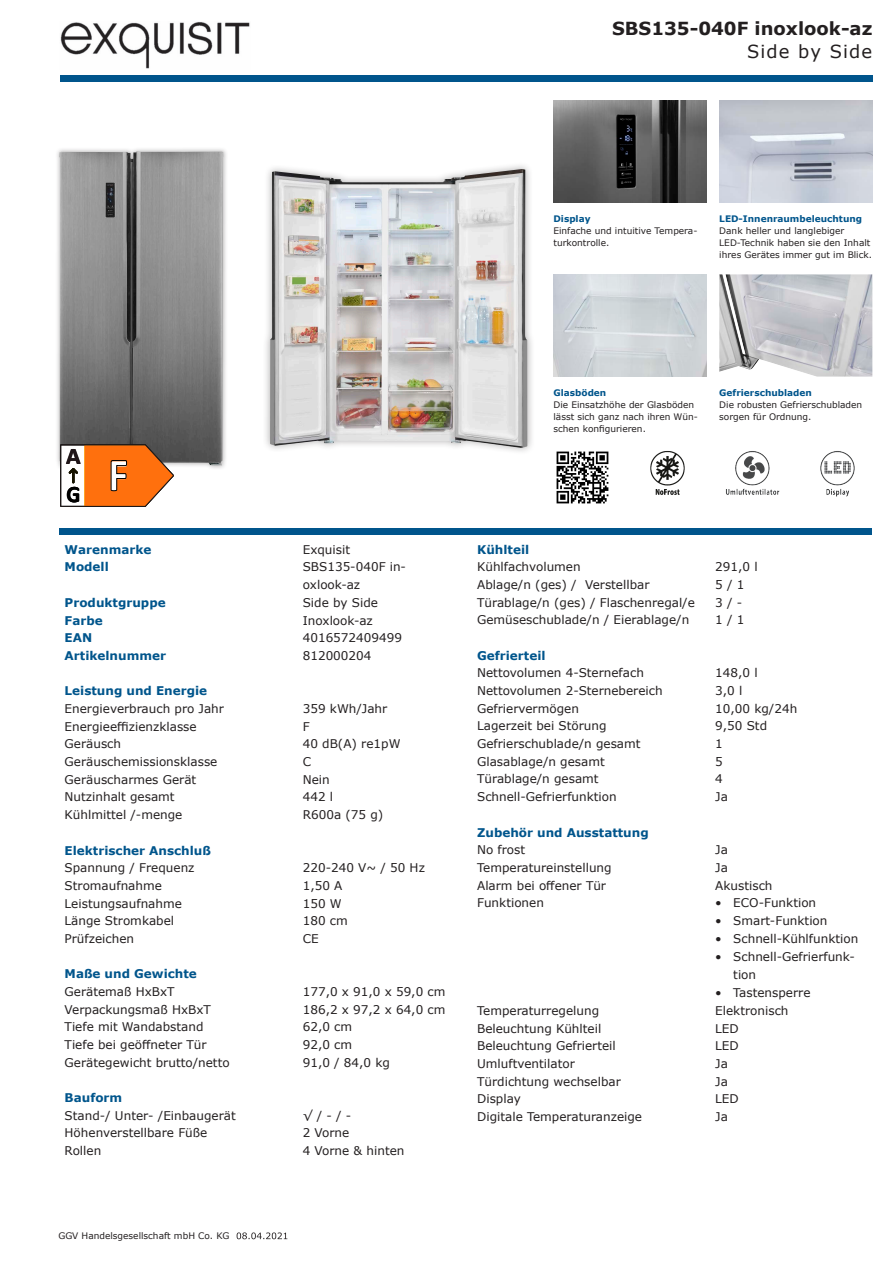
<style>
.page{position:relative;width:893px;height:1263px;background:#fff}
.page>*{position:absolute;margin:0;border:0;box-sizing:border-box;transform-origin:0 0}
.t1{font:700 47.4px "Calibri";color:#fff;scale:.93 1}
.t2{font:700 24px "Calibri";color:#1f1518}
.t3{font:700 18px "Verdana";color:#231f20}
.t4{font:18px "Verdana";letter-spacing:.065em;color:#231f20}
.t5{font:12px/18px "Verdana";color:#231f20}
.t6{font:700 12px "Verdana";color:#00558c}
.t7{font:9px/12px "Verdana";color:#231f20}
.t8{font:700 9px "Verdana";color:#00558c}
</style>
<div class="page">
<div style="left:55px;top:147px;width:173px;height:323px;background:#231f20;opacity:.35"></div>
<img style="left:60px;top:151px;width:163px;height:315px">
<img style="left:719px;top:274px;width:153px;height:103px">
<img style="left:553px;top:274px;width:153px;height:103px">
<img style="left:719px;top:100px;width:153px;height:102px">
<img style="left:553px;top:100px;width:153px;height:102px">
<img style="left:820px;top:451px;width:35px;height:46px">
<img style="left:726px;top:451px;width:54px;height:44px">
<img style="left:650px;top:451px;width:35px;height:44px">
<img style="left:556px;top:451px;width:53px;height:53px">
<div style="left:262px;top:161px;width:273px;height:294px;background:#231f20;opacity:.35"></div>
<img style="left:270px;top:169px;width:257px;height:279px">
<svg style="left:60px;top:444px;width:114px;height:63px"></svg>
<svg style="left:237px;top:1232px;width:50px;height:7px"></svg>
<img style="left:60px;top:22px;width:190px;height:47px">
<div style="left:60px;top:75px;width:812px;height:6px;background:#00558c"></div>
<div style="left:60px;top:528px;width:812px;height:6px;background:#00558c"></div>
<h3 class="t3" style="left:612px;top:16px;width:262px">SBS135-040F inoxlook-az</h3>
<h3 class="t4" style="left:747px;top:39px;width:127px">Side by Side</h3>
<p class="t8" style="left:553px;top:212px;width:39px">Display</p>
<p class="t7" style="left:553px;top:224px;width:146px">Einfache und intuitive Tempera&shy;turkontrolle.</p>
<p class="t8" style="left:719px;top:212px;width:144px">LED-Innenraumbeleuchtung</p>
<p class="t7" style="left:719px;top:224px;width:154px">Dank heller und langlebiger<br>LED-Technik haben sie den Inhalt ihres Gerätes immer gut im Blick.</p>
<h2 class="t2" style="left:66px;top:439px;width:16px">A</h2>
<h1 class="t1" style="left:67px;top:442px;width:68px"><sub>G</sub> EF</h1>
<h1 class="t1" style="left:104px;top:442px;width:31px">D</h1>
<p class="t6" style="left:65px;top:541px;width:88px">Warenmarke</p>
<p class="t5" style="left:303px;top:540px;width:49px">Exquisit</p>
<p class="t6" style="left:65px;top:558px;width:46px">Modell</p>
<p class="t5" style="left:303px;top:558px;width:105px">SBS135-040F in&shy;oxlook-az</p>
<p class="t6" style="left:65px;top:594px;width:103px">Produktgruppe</p>
<p class="t5" style="left:303px;top:593px;width:77px">Side by Side</p>
<p class="t6" style="left:65px;top:612px;width:40px">Farbe</p>
<p class="t5" style="left:303px;top:611px;width:72px">Inoxlook-az</p>
<p class="t6" style="left:65px;top:629px;width:29px">EAN</p>
<p class="t5" style="left:303px;top:629px;width:101px">4016572409499</p>
<p class="t6" style="left:65px;top:647px;width:103px">Artikelnummer</p>
<p class="t5" style="left:303px;top:646px;width:70px">812000204</p>
<p class="t6" style="left:65px;top:682px;width:144px">Leistung und Energie</p>
<p class="t5" style="left:65px;top:700px;width:161px">Energieverbrauch pro Jahr</p>
<p class="t5" style="left:303px;top:700px;width:86px">359 kWh/Jahr</p>
<p class="t5" style="left:65px;top:717px;width:134px">Energieeffizienzklasse</p>
<p class="t5" style="left:303px;top:717px;width:8px">F</p>
<p class="t5" style="left:65px;top:735px;width:58px">Geräusch</p>
<p class="t5" style="left:303px;top:735px;width:99px">40 dB(A) re1pW</p>
<p class="t5" style="left:65px;top:753px;width:154px">Geräuschemissionsklasse</p>
<p class="t5" style="left:303px;top:753px;width:10px">C</p>
<p class="t5" style="left:65px;top:770px;width:133px">Geräuscharmes Gerät</p>
<p class="t5" style="left:303px;top:770px;width:29px">Nein</p>
<p class="t5" style="left:65px;top:788px;width:112px">Nutzinhalt gesamt</p>
<p class="t5" style="left:303px;top:788px;width:32px">442 l</p>
<p class="t5" style="left:65px;top:806px;width:119px">Kühlmittel /-menge</p>
<p class="t5" style="left:303px;top:806px;width:82px">R600a (75 g)</p>
<p class="t6" style="left:65px;top:842px;width:148px">Elektrischer Anschluß</p>
<p class="t5" style="left:65px;top:859px;width:131px">Spannung / Frequenz</p>
<p class="t5" style="left:303px;top:859px;width:124px">220-240 V~ / 50 Hz</p>
<p class="t5" style="left:65px;top:876px;width:99px">Stromaufnahme</p>
<p class="t5" style="left:303px;top:876px;width:41px">1,50 A</p>
<p class="t5" style="left:65px;top:894px;width:119px">Leistungsaufnahme</p>
<p class="t5" style="left:303px;top:894px;width:40px">150 W</p>
<p class="t5" style="left:65px;top:912px;width:111px">Länge Stromkabel</p>
<p class="t5" style="left:303px;top:912px;width:47px">180 cm</p>
<p class="t5" style="left:65px;top:929px;width:71px">Prüfzeichen</p>
<p class="t5" style="left:303px;top:929px;width:17px">CE</p>
<p class="t6" style="left:65px;top:965px;width:134px">Maße und Gewichte</p>
<p class="t5" style="left:65px;top:982px;width:112px">Gerätemaß HxBxT</p>
<p class="t5" style="left:303px;top:982px;width:144px">177,0 x 91,0 x 59,0 cm</p>
<p class="t5" style="left:65px;top:1000px;width:148px">Verpackungsmaß HxBxT</p>
<p class="t5" style="left:303px;top:1000px;width:144px">186,2 x 97,2 x 64,0 cm</p>
<p class="t5" style="left:65px;top:1018px;width:140px">Tiefe mit Wandabstand</p>
<p class="t5" style="left:303px;top:1018px;width:51px">62,0 cm</p>
<p class="t5" style="left:65px;top:1035px;width:144px">Tiefe bei geöffneter Tür</p>
<p class="t5" style="left:303px;top:1035px;width:51px">92,0 cm</p>
<p class="t5" style="left:65px;top:1053px;width:167px">Gerätegewicht brutto/netto</p>
<p class="t5" style="left:303px;top:1053px;width:89px">91,0 / 84,0 kg</p>
<p class="t6" style="left:65px;top:1089px;width:59px">Bauform</p>
<p class="t5" style="left:65px;top:1106px;width:173px">Stand-/ Unter- /Einbaugerät</p>
<p class="t5" style="left:303px;top:1106px;width:50px">√ / - / -</p>
<p class="t5" style="left:65px;top:1124px;width:144px">Höhenverstellbare Füße</p>
<p class="t5" style="left:303px;top:1124px;width:48px">2 Vorne</p>
<p class="t5" style="left:65px;top:1141px;width:38px">Rollen</p>
<p class="t5" style="left:303px;top:1141px;width:103px">4 Vorne &amp; hinten</p>
<p class="t7" style="left:58px;top:1230px;width:173px">GGV Handelsgesellschaft mbH Co. KG</p>
<p class="t8" style="left:553px;top:386px;width:54px">Glasböden</p>
<p class="t7" style="left:553px;top:399px;width:146px">Die Einsatzhöhe der Glasböden lässt sich ganz nach ihren Wün&shy;schen konfigurieren.</p>
<p class="t8" style="left:719px;top:386px;width:94px">Gefrierschubladen</p>
<p class="t7" style="left:719px;top:399px;width:144px">Die robusten Gefrierschubladen sorgen für Ordnung.</p>
<p class="t6" style="left:477px;top:541px;width:54px">Kühlteil</p>
<p class="t5" style="left:477px;top:558px;width:105px">Kühlfachvolumen</p>
<p class="t5" style="left:715px;top:558px;width:44px">291,0 l</p>
<p class="t5" style="left:477px;top:575px;width:174px">Ablage/n (ges) / Verstellbar</p>
<p class="t5" style="left:715px;top:575px;width:31px">5 / 1</p>
<p class="t5" style="left:477px;top:593px;width:219px">Türablage/n (ges) / Flaschenregal/e</p>
<p class="t5" style="left:715px;top:593px;width:28px">3 / -</p>
<p class="t5" style="left:477px;top:611px;width:214px">Gemüseschublade/n / Eierablage/n</p>
<p class="t5" style="left:715px;top:611px;width:31px">1 / 1</p>
<p class="t6" style="left:477px;top:647px;width:70px">Gefrierteil</p>
<p class="t5" style="left:477px;top:664px;width:168px">Nettovolumen 4-Sternefach</p>
<p class="t5" style="left:715px;top:664px;width:44px">148,0 l</p>
<p class="t5" style="left:477px;top:682px;width:187px">Nettovolumen 2-Sternebereich</p>
<p class="t5" style="left:715px;top:682px;width:29px">3,0 l</p>
<p class="t5" style="left:477px;top:699px;width:103px">Gefriervermögen</p>
<p class="t5" style="left:715px;top:699px;width:84px">10,00 kg/24h</p>
<p class="t5" style="left:477px;top:717px;width:131px">Lagerzeit bei Störung</p>
<p class="t5" style="left:715px;top:717px;width:53px">9,50 Std</p>
<p class="t5" style="left:477px;top:735px;width:165px">Gefrierschublade/n gesamt</p>
<p class="t5" style="left:715px;top:735px;width:9px">1</p>
<p class="t5" style="left:477px;top:752px;width:129px">Glasablage/n gesamt</p>
<p class="t5" style="left:715px;top:752px;width:9px">5</p>
<p class="t5" style="left:477px;top:770px;width:123px">Türablage/n gesamt</p>
<p class="t5" style="left:715px;top:770px;width:9px">4</p>
<p class="t5" style="left:477px;top:788px;width:141px">Schnell-Gefrierfunktion</p>
<p class="t5" style="left:715px;top:788px;width:14px">Ja</p>
<p class="t6" style="left:477px;top:824px;width:173px">Zubehör und Ausstattung</p>
<p class="t5" style="left:477px;top:841px;width:50px">No frost</p>
<p class="t5" style="left:715px;top:841px;width:14px">Ja</p>
<p class="t5" style="left:477px;top:858px;width:136px">Temperatureinstellung</p>
<p class="t5" style="left:715px;top:858px;width:14px">Ja</p>
<p class="t5" style="left:477px;top:876px;width:130px">Alarm bei offener Tür</p>
<p class="t5" style="left:715px;top:876px;width:59px">Akustisch</p>
<p class="t5" style="left:477px;top:894px;width:68px">Funktionen</p>
<p class="t5" style="left:715px;top:894px;width:102px">• ECO-Funktion</p>
<p class="t5" style="left:715px;top:912px;width:114px">• Smart-Funktion</p>
<p class="t5" style="left:715px;top:930px;width:145px">• Schnell-Kühlfunktion</p>
<p class="t5" style="left:733px;top:948px;width:123px;text-indent:-18px">• Schnell-Gefrierfunk&shy;tion</p>
<p class="t5" style="left:715px;top:984px;width:97px">• Tastensperre</p>
<p class="t5" style="left:477px;top:1001px;width:123px">Temperaturregelung</p>
<p class="t5" style="left:715px;top:1001px;width:75px">Elektronisch</p>
<p class="t5" style="left:477px;top:1019px;width:126px">Beleuchtung Kühlteil</p>
<p class="t5" style="left:715px;top:1019px;width:25px">LED</p>
<p class="t5" style="left:477px;top:1037px;width:140px">Beleuchtung Gefrierteil</p>
<p class="t5" style="left:715px;top:1037px;width:25px">LED</p>
<p class="t5" style="left:477px;top:1054px;width:99px">Umluftventilator</p>
<p class="t5" style="left:715px;top:1054px;width:14px">Ja</p>
<p class="t5" style="left:477px;top:1072px;width:145px">Türdichtung wechselbar</p>
<p class="t5" style="left:715px;top:1072px;width:14px">Ja</p>
<p class="t5" style="left:477px;top:1090px;width:45px">Display</p>
<p class="t5" style="left:715px;top:1090px;width:25px">LED</p>
<p class="t5" style="left:477px;top:1107px;width:166px">Digitale Temperaturanzeige</p>
<p class="t5" style="left:715px;top:1107px;width:14px">Ja</p>
</div>
